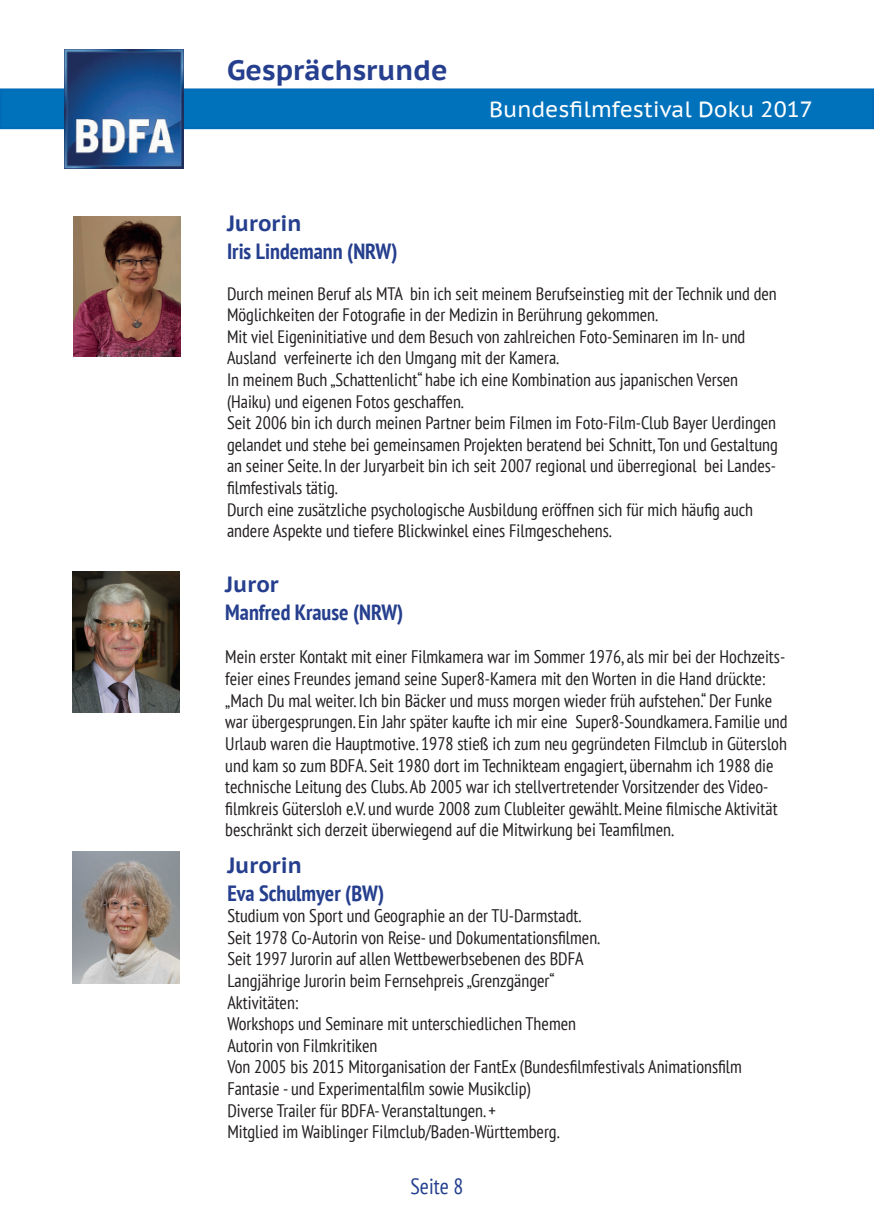
<style>
.page{position:relative;width:874px;height:1225px;background:#fff}
.page>*{position:absolute;margin:0;border:0;box-sizing:border-box;transform-origin:0 0}
.inter14pktblack_Kopi{font:700 28px "PT Sans Caption";color:#253f8e}
.inter11pktblau{font:700 condensed 22px "PT Sans";color:#253f8e}
.t1{font:22px "PT Sans Caption";color:#fff}
.inter11pktblau-2{font:700 22px "PT Sans Caption";color:#253f8e}
.t2{font:condensed 22px "PT Sans";color:#253f8e}
.t3{font:condensed 18.2px/21.6px "PT Sans";color:#231f20}
.inter11pktblau-3{font:condensed 18px/21.6px "PT Sans";color:#231f20}
</style>
<div class="page">
<div style="left:1px;top:89px;width:871px;height:39px;background:#0072bc"></div>
<div style="left:0;top:88px;width:873px;height:41px;border:2px solid #006cb7"></div>
<img style="left:65px;top:49px;width:119px;height:119px">
<img style="left:73px;top:216px;width:108px;height:140px">
<img style="left:72px;top:851px;width:108px;height:133px">
<img style="left:73px;top:571px;width:107px;height:141px">
<p class="inter14pktblack_Kopi" style="left:227px;top:51px;width:222px">Gesprächsrunde</p>
<p class="t1" style="left:489px;top:95px;width:325px">Bundesfilmfestival Doku 2017</p>
<p class="inter11pktblau-2" style="left:227px;top:208px;width:76px">Jurorin</p>
<p class="inter11pktblau" style="left:227px;top:236px;width:172px">Iris Lindemann (NRW)</p>
<p class="inter11pktblau-3" style="left:227px;top:282px;width:551px">Durch meinen Beruf als MTA bin ich seit meinem Berufseinstieg mit der Technik und den<br>Möglichkeiten der Fotografie in der Medizin in Berührung gekommen.</p>
<p class="inter11pktblau-3" style="left:227px;top:325px;width:519px">Mit viel Eigeninitiative und dem Besuch von zahlreichen Foto-Seminaren im In- und<br>Ausland verfeinerte ich den Umgang mit der Kamera.</p>
<p class="inter11pktblau-3" style="left:227px;top:368px;width:512px">In meinem Buch „Schattenlicht“ habe ich eine Kombination aus japanischen Versen (Haiku) und eigenen Fotos geschaffen.</p>
<p class="inter11pktblau-3" style="left:227px;top:411px;width:552px;text-align:justify">Seit 2006 bin ich durch meinen Partner beim Filmen im Foto-Film-Club Bayer Uerdingen gelandet und stehe bei gemeinsamen Projekten beratend bei Schnitt, Ton und Gestaltung an seiner Seite. In der Juryarbeit bin ich seit 2007 regional und überregional bei Landes&shy;filmfestivals tätig.</p>
<p class="inter11pktblau-3" style="left:227px;top:498px;width:527px">Durch eine zusätzliche psychologische Ausbildung eröffnen sich für mich häufig auch andere Aspekte und tiefere Blickwinkel eines Filmgeschehens.</p>
<p class="inter11pktblau-2" style="left:225px;top:570px;width:55px">Juror</p>
<p class="inter11pktblau" style="left:225px;top:598px;width:179px">Manfred Krause (NRW)</p>
<p class="t3" style="left:225px;top:646px;width:563px">Mein erster Kontakt mit einer Filmkamera war im Sommer 1976, als mir bei der Hochzeits&shy;feier eines Freundes jemand seine Super8-Kamera mit den Worten in die Hand drückte: „Mach Du mal weiter. Ich bin Bäcker und muss morgen wieder früh aufstehen.“ Der Funke war übergesprungen. Ein Jahr später kaufte ich mir eine Super8-Soundkamera. Familie und Urlaub waren die Hauptmotive. 1978 stieß ich zum neu gegründeten Filmclub in Gütersloh und kam so zum BDFA. Seit 1980 dort im Technikteam engagiert, übernahm ich 1988 die technische Leitung des Clubs. Ab 2005 war ich stellvertretender Vorsitzender des Video&shy;filmkreis Gütersloh e.V. und wurde 2008 zum Clubleiter gewählt. Meine filmische Aktivität beschränkt sich derzeit überwiegend auf die Mitwirkung bei Teamfilmen.</p>
<p class="inter11pktblau-2" style="left:227px;top:850px;width:76px">Jurorin</p>
<p class="inter11pktblau" style="left:227px;top:878px;width:158px">Eva Schulmyer (BW)</p>
<p class="t3" style="left:227px;top:904px;width:355px">Studium von Sport und Geographie an der TU‑Darmstadt.</p>
<p class="t3" style="left:227px;top:926px;width:374px">Seit 1978 Co‑Autorin von Reise‑ und Dokumentationsfilmen.</p>
<p class="t3" style="left:227px;top:947px;width:357px">Seit 1997 Jurorin auf allen Wettbewerbsebenen des BDFA</p>
<p class="t3" style="left:227px;top:969px;width:329px">Langjährige Jurorin beim Fernsehpreis „Grenzgänger“</p>
<p class="t3" style="left:227px;top:991px;width:72px">Aktivitäten:</p>
<p class="t3" style="left:227px;top:1012px;width:350px">Workshops und Seminare mit unterschiedlichen Themen</p>
<p class="t3" style="left:227px;top:1034px;width:151px">Autorin von Filmkritiken</p>
<p class="t3" style="left:227px;top:1055px;width:516px">Von 2005 bis 2015 Mitorganisation der FantEx (Bundesfilmfestivals Animationsfilm</p>
<p class="t3" style="left:227px;top:1077px;width:305px">Fantasie ‑ und Experimentalfilm sowie Musikclip)</p>
<p class="t3" style="left:227px;top:1099px;width:270px">Diverse Trailer für BDFA‑ Veranstaltungen. +</p>
<p class="t3" style="left:227px;top:1120px;width:333px">Mitglied im Waiblinger Filmclub/Baden‑Württemberg.</p>
<p class="t2" style="left:410px;top:1172px;width:54px">Seite 8</p>
</div>
